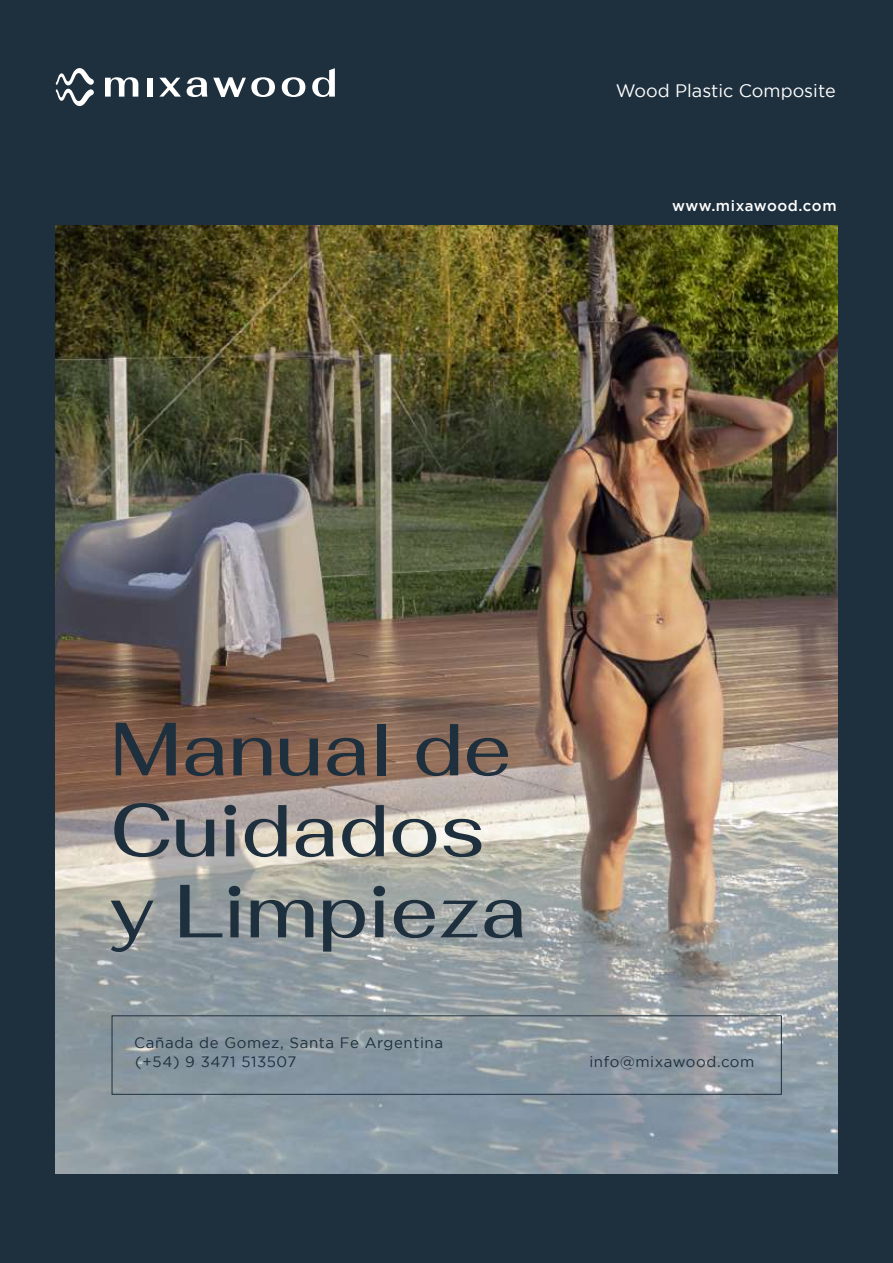
<style>
.page{position:relative;width:893px;height:1263px;background:#1e2f3d}
.page>*{position:absolute;margin:0;border:0;box-sizing:border-box;transform-origin:0 0}
.t1{font:500 75px/81px "Fahkwang";color:#1e2f3d}
.t2{font:18px "Gotham";color:#fff}
.t3{font:15px/19.8px "Gotham";letter-spacing:.04em;color:#1e2f3d}
.t4{font:500 15px "Gotham";letter-spacing:.03em;color:#fff}
</style>
<div class="page">
<img style="left:56px;top:226px;width:781px;height:947px">
<svg style="left:105px;top:77px;width:33px;height:20px"></svg>
<div style="left:147px;top:78px;width:6px;height:19px;background:#fff"></div>
<svg style="left:159px;top:78px;width:22px;height:19px"></svg>
<svg style="left:187px;top:77px;width:20px;height:20px"></svg>
<svg style="left:213px;top:77px;width:62px;height:20px"></svg>
<svg style="left:282px;top:77px;width:23px;height:20px"></svg>
<svg style="left:312px;top:68px;width:23px;height:29px"></svg>
<svg style="left:56px;top:68px;width:38px;height:39px"></svg>
<div style="left:112px;top:1015px;width:670px;height:80px;border:1px solid #1e2f3d"></div>
<p class="t2" style="left:616px;top:81px;width:221px">Wood Plastic Composite</p>
<p class="t4" style="left:672px;top:197px;width:166px">www.mixawood.com</p>
<h1 class="t1" style="left:110px;top:706px;width:418px">Manual de<br>Cuidados y Limpieza</h1>
<p class="t3" style="left:134px;top:1032px;width:310px">Cañada de Gomez, Santa Fe Argentina (+54) 9 3471 513507</p>
<p class="t3" style="left:589px;top:1052px;width:167px">info@mixawood.com</p>
</div>
